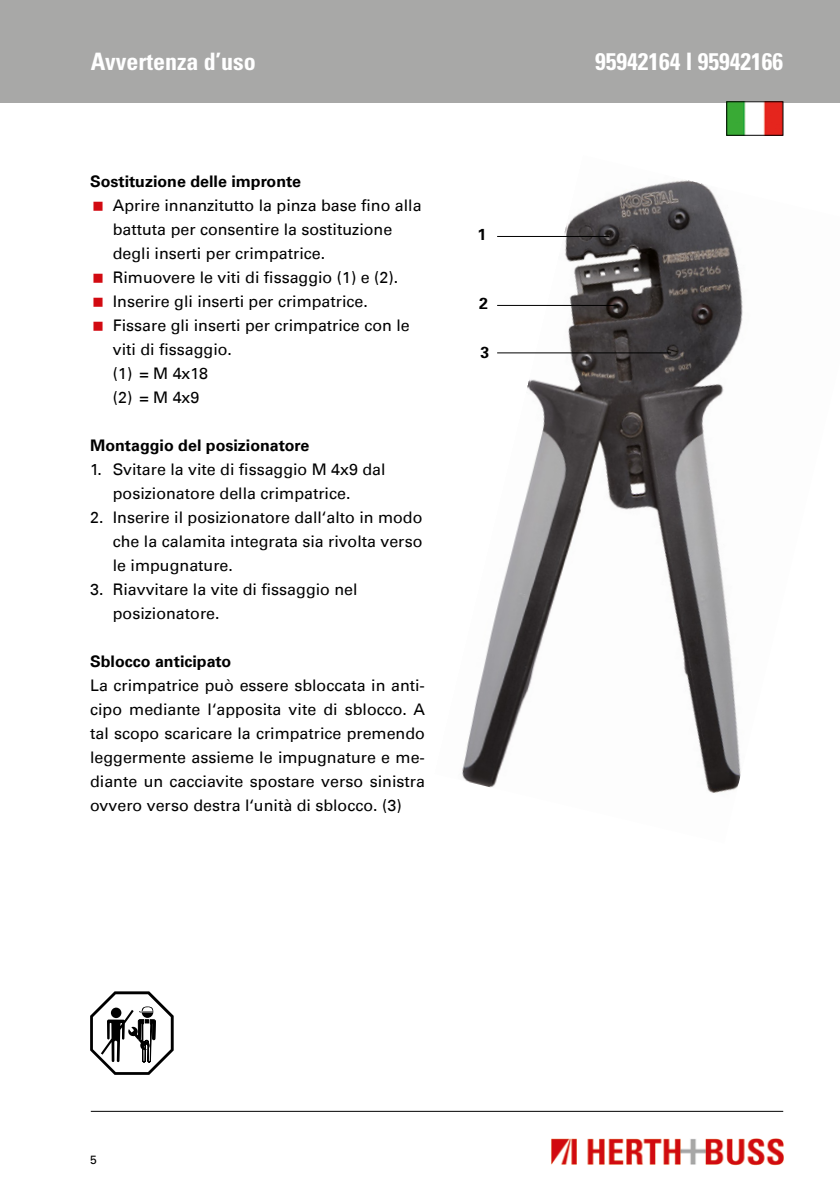
<style>
.page{position:relative;width:840px;height:1191px;background:#fff}
.page>*{position:absolute;margin:0;border:0;box-sizing:border-box;transform-origin:0 0}
.t1{font:700 condensed 24px "Univers";color:#fff}
.t2{font:16px/24px "Univers Com 55 Roman";color:#000}
.t3{font:700 16px "Univers Com 65";color:#000}
.t4{font:700 16px "Univers";color:#000}
.t5{font:12px "Univers";color:#000}
</style>
<div class="page">
<div style="left:0;top:0;width:839px;height:102px;background:#a8a8a7"></div>
<img style="left:551px;top:1138px;width:233px;height:28px">
<hr style="left:91px;top:1111px;width:691px;height:1px;background:#000">
<img style="left:728px;top:103px;width:52px;height:30px">
<div style="left:726px;top:101px;width:56px;height:34px;border:1px solid #000"></div>
<svg style="left:90px;top:991px;width:83px;height:83px"></svg>
<img style="left:462px;top:180px;width:281px;height:613px">
<hr style="left:497px;top:236px;width:111px;height:1px;background:#000">
<hr style="left:497px;top:305px;width:119px;height:1px;background:#000">
<hr style="left:497px;top:352px;width:173px;height:1px;background:#000">
<h1 class="t1" style="left:91px;top:47px;width:166px">Avvertenza d’uso</h1>
<h1 class="t1" style="left:595px;top:47px;width:189px">95942164 l 95942166</h1>
<p class="t3" style="left:90px;top:171px;width:212px">Sostituzione delle impronte</p>
<p class="t2" style="left:113px;top:193px;width:310px">Aprire innanzitutto la pinza base fino alla battuta per consentire la sostituzione degli inserti per crimpatrice.<br>Rimuovere le viti di fissaggio (1) e (2).<br>Inserire gli inserti per crimpatrice.<br>Fissare gli inserti per crimpatrice con le viti di fissaggio.<br>(1) = M 4x18<br>(2) = M 4x9</p>
<p class="t3" style="left:90px;top:435px;width:220px">Montaggio del posizionatore</p>
<p class="t2" style="left:113px;top:457px;width:274px;text-indent:-23px">1. Svitare la vite di fissaggio M 4x9 dal posizionatore della crimpatrice.</p>
<p class="t2" style="left:113px;top:505px;width:311px;text-align:justify;text-indent:-23px">2. Inserire il posizionatore dall‘alto in modo che la calamita integrata sia rivolta verso le impugnature.</p>
<p class="t2" style="left:113px;top:577px;width:246px;text-indent:-23px">3. Riavvitare la vite di fissaggio nel posizionatore.</p>
<p class="t3" style="left:90px;top:651px;width:143px">Sblocco anticipato</p>
<p class="t2" style="left:90px;top:673px;width:336px;text-align:justify">La crimpatrice può essere sbloccata in anti&shy;cipo mediante l‘apposita vite di sblocco. A tal scopo scaricare la crimpatrice premendo leggermente assieme le impugnature e me&shy;diante un cacciavite spostare verso sinistra ovvero verso destra l‘unità di sblocco. (3)</p>
<p class="t4" style="left:477px;top:224px;width:10px">1</p>
<p class="t4" style="left:479px;top:293px;width:10px">2</p>
<p class="t4" style="left:480px;top:342px;width:10px">3</p>
<p class="t5" style="left:90px;top:1151px;width:8px">5</p>
</div>
